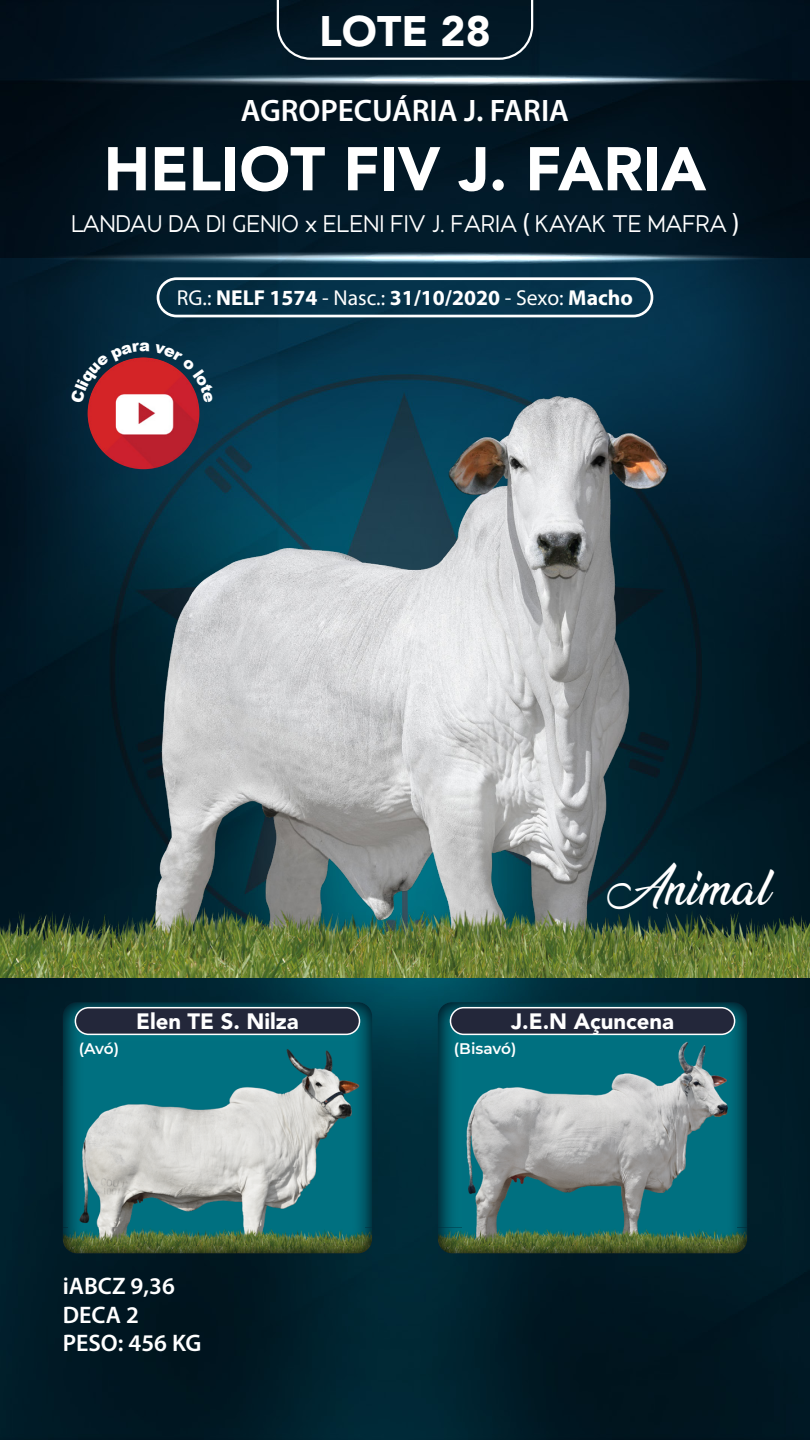
<style>
.page{position:relative;width:810px;height:1440px;background:#fff}
.page>*{position:absolute;margin:0;border:0;box-sizing:border-box;transform-origin:0 0}
.t1{font:900 61.05px "Avenir LT Std";color:#fff}
.t2{font:44.03px "Ananda";color:#fff}
.t3{font:900 42.3px "Avenir LT Std";color:#fff}
.t4{font:600 31.2px "Myriad Pro";color:#fff}
.t5{font:600 24px/28.8px "Myriad Pro";color:#fff}
.t6{font:22.35px "Ancillary";color:#fff}
.t7{font:900 22.05px "Avenir LT Std";color:#fff}
.t8{font:700 21.67px "Myriad Pro";color:#fff}
.t9{font:600 15.38px "Montserrat";letter-spacing:-.01em;color:#fff}
.s1{font-weight:400}
</style>
<div class="page">
<img style="left:0;top:0;width:810px;height:1440px">
<div style="left:157px;top:277px;width:496px;height:40px;border:3px solid #fff;border-radius:19px"></div>
<img style="left:35px;top:390px;width:775px;height:516px">
<img style="left:0;top:906px;width:810px;height:72px">
<svg style="left:276px;top:0;width:258px;height:61px;background:#0d222f"></svg>
<svg style="left:56px;top:996px;width:323px;height:257px;background:#4e8488"></svg>
<div style="left:75px;top:1008px;width:285px;height:26px;background:#23273a;border-radius:13px"></div>
<div style="left:75px;top:1007px;width:285px;height:28px;border:2px solid #fff;border-radius:13px"></div>
<svg style="left:431px;top:996px;width:323px;height:257px;background:#417a7e"></svg>
<div style="left:450px;top:1008px;width:285px;height:26px;background:#23273a;border-radius:13px"></div>
<div style="left:450px;top:1007px;width:285px;height:28px;border:2px solid #fff;border-radius:13px"></div>
<img style="left:88px;top:357px;width:111px;height:112px;border-radius:56px">
<svg style="left:71px;top:342px;width:142px;height:61px;background:#5f3341"></svg>
<h3 class="t3" style="left:319px;top:6px;width:173px">LOTE 28</h3>
<h3 class="t4" style="left:241px;top:91px;width:330px">AGROPECUÁRIA J. FARIA</h3>
<h1 class="t1" style="left:104px;top:132px;width:604px">HELIOT FIV J. FARIA</h1>
<p class="t6" style="left:71px;top:209px;width:669px">LANDAU DA DI GENIO x ELENI FIV J. FARIA ( KAYAK TE MAFRA )</p>
<p class="t8" style="left:177px;top:283px;width:458px"><span class="s1">RG.:</span> NELF 1574 <span class="s1">- Nasc.:</span> 31/10/2020 <span class="s1">- Sexo:</span> Macho</p>
<p class="t9" style="left:79px;top:1037px;width:42px">(Avó)</p>
<p class="t7" style="left:136px;top:1008px;width:164px">Elen TE S. Nilza</p>
<p class="t5" style="left:63px;top:1271px;width:140px">iABCZ 9,36<br>DECA 2<br>PESO: 456 KG</p>
<h2 class="t2" style="left:608px;top:864px;width:163px">Animal</h2>
<p class="t7" style="left:511px;top:1008px;width:164px">J.E.N Açuncena</p>
<p class="t9" style="left:454px;top:1037px;width:64px">(Bisavó)</p>
</div>
